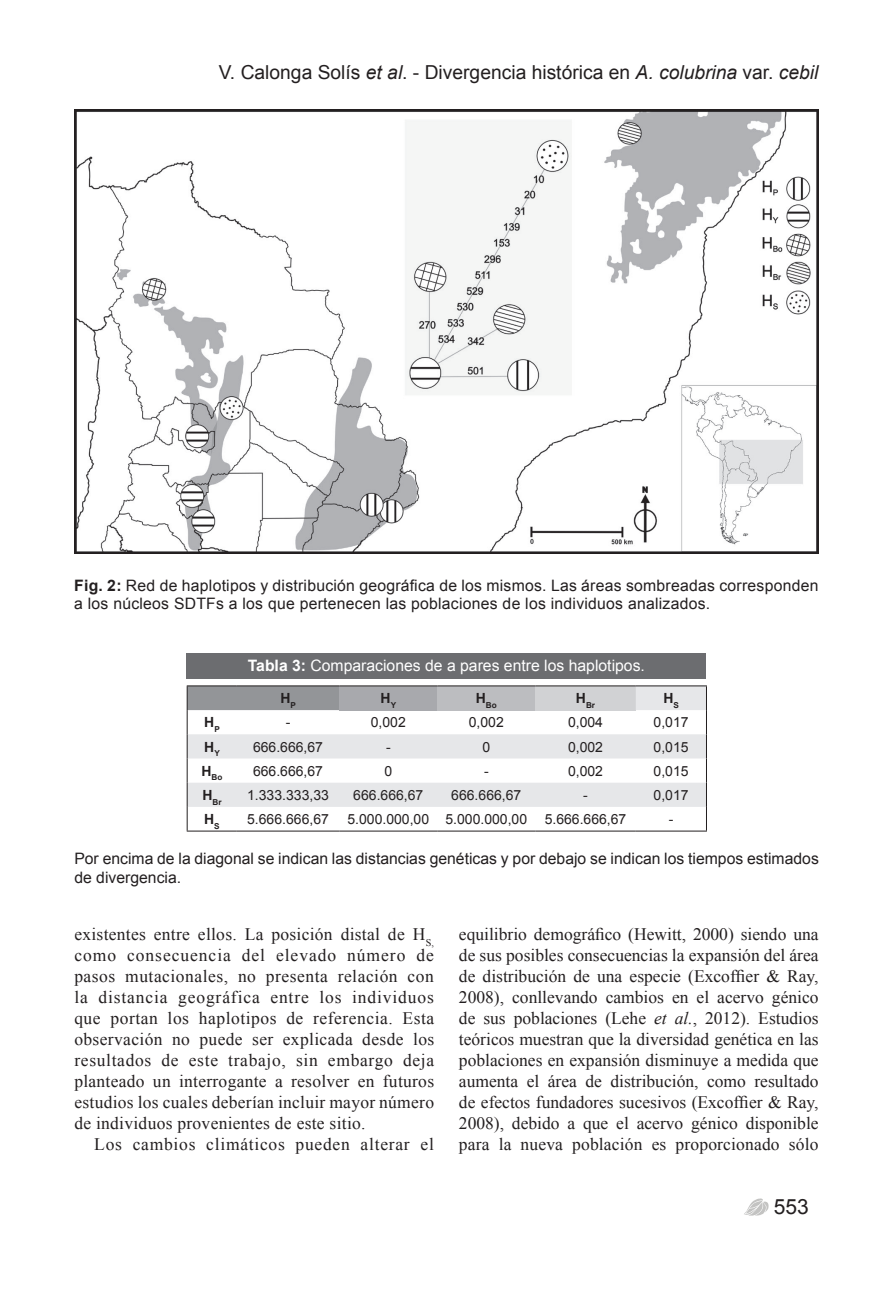
<style>
.page{position:relative;width:893px;height:1290px;background:#fff}
.page>*{position:absolute;margin:0;border:0;box-sizing:border-box;transform-origin:0 0}
.t1{font:21px "Arial";color:#231f20}
.t2{font:19.25px "Arial";color:#231f20}
.Texto_General{font:17.5px/21px "Times New Roman";letter-spacing:.015em;color:#231f20;text-align:justify}
.Texto_General-2{font:17.5px "Times New Roman";letter-spacing:.04em;color:#231f20}
.Leyenda_de_Figura{font:15.75px/18.9px "Arial";letter-spacing:.015em;color:#231f20}
.Leyenda_de_Tabla{font:15.75px/18.9px "Arial";color:#231f20}
.Titulo_de_Tabla{font:15.75px "Arial";color:#fff}
.TextoTabla{font:14px "Arial";color:#231f20}
.TextoTabla-2{font:700 14px "Arial";color:#231f20}
.TextoTabla-3{font:700 8.22px "Arial";color:#231f20}
.s1{font-style:italic}
.s2{font-weight:700}
</style>
<div class="page">
<svg style="left:744px;top:1198px;width:24px;height:17px"></svg>
<img style="left:74px;top:110px;width:745px;height:443px">
<div style="left:187px;top:653px;width:519px;height:25px;background:#6c6d70"></div>
<svg style="left:339px;top:686px;width:367px;height:121px"></svg>
<hr style="left:187px;top:685px;width:50px;height:1px;background:#231f20">
<hr style="left:237px;top:685px;width:102px;height:1px;background:#231f20">
<hr style="left:339px;top:685px;width:98px;height:1px;background:#231f20">
<hr style="left:437px;top:685px;width:98px;height:1px;background:#231f20">
<hr style="left:535px;top:685px;width:101px;height:1px;background:#231f20">
<hr style="left:636px;top:685px;width:71px;height:1px;background:#231f20">
<svg style="left:187px;top:686px;width:152px;height:145px"></svg>
<svg style="left:706px;top:686px;width:1px;height:145px"></svg>
<hr style="left:187px;top:831px;width:50px;height:1px;background:#231f20">
<hr style="left:237px;top:831px;width:102px;height:1px;background:#231f20">
<hr style="left:339px;top:831px;width:98px;height:1px;background:#231f20">
<hr style="left:437px;top:831px;width:98px;height:1px;background:#231f20">
<hr style="left:535px;top:831px;width:101px;height:1px;background:#231f20">
<hr style="left:636px;top:831px;width:71px;height:1px;background:#231f20">
<p class="t2" style="left:219px;top:59px;width:601px">V. Calonga Solís <span class="s1">et al</span>. - Divergencia histórica en <span class="s1">A. colubrina</span> var. <span class="s1">cebil</span></p>
<p class="Leyenda_de_Figura" style="left:74px;top:576px;width:746px"><span class="s2">Fig. 2:</span> Red de haplotipos y distribución geográfica de los mismos. Las áreas sombreadas corresponden a los núcleos SDTFs a los que pertenecen las poblaciones de los individuos analizados.</p>
<p class="Titulo_de_Tabla" style="left:248px;top:656px;width:399px"><span class="s2">Tabla 3:</span> Comparaciones de a pares entre los haplotipos.</p>
<p class="TextoTabla-2" style="left:280px;top:689px;width:17px">H<sub>P</sub></p>
<p class="TextoTabla-2" style="left:381px;top:689px;width:17px">H<sub>Y</sub></p>
<p class="TextoTabla-3" style="left:476px;top:699px;width:22px"><sup>H</sup>Bo</p>
<p class="TextoTabla-3" style="left:576px;top:699px;width:21px"><sup>H</sup>Br</p>
<p class="TextoTabla-2" style="left:663px;top:689px;width:17px">H<sub>S</sub></p>
<p class="TextoTabla-2" style="left:204px;top:713px;width:17px">H<sub>P</sub></p>
<p class="TextoTabla" style="left:286px;top:713px;width:6px">-</p>
<p class="TextoTabla" style="left:371px;top:713px;width:37px">0,002</p>
<p class="TextoTabla" style="left:469px;top:713px;width:37px">0,002</p>
<p class="TextoTabla" style="left:568px;top:713px;width:37px">0,004</p>
<p class="TextoTabla" style="left:654px;top:713px;width:37px">0,017</p>
<p class="TextoTabla-2" style="left:204px;top:737px;width:17px">H<sub>Y</sub></p>
<p class="TextoTabla" style="left:253px;top:737px;width:72px">666.666,67</p>
<p class="TextoTabla" style="left:386px;top:737px;width:6px">-</p>
<p class="TextoTabla" style="left:482px;top:737px;width:9px">0</p>
<p class="TextoTabla" style="left:568px;top:737px;width:37px">0,002</p>
<p class="TextoTabla" style="left:654px;top:737px;width:37px">0,015</p>
<p class="TextoTabla-3" style="left:201px;top:772px;width:22px"><sup>H</sup>Bo</p>
<p class="TextoTabla" style="left:253px;top:761px;width:72px">666.666,67</p>
<p class="TextoTabla" style="left:384px;top:761px;width:9px">0</p>
<p class="TextoTabla" style="left:484px;top:761px;width:6px">-</p>
<p class="TextoTabla" style="left:568px;top:761px;width:37px">0,002</p>
<p class="TextoTabla" style="left:654px;top:761px;width:37px">0,015</p>
<p class="TextoTabla-3" style="left:202px;top:796px;width:21px"><sup>H</sup>Br</p>
<p class="TextoTabla" style="left:247px;top:786px;width:83px">1.333.333,33</p>
<p class="TextoTabla" style="left:353px;top:786px;width:72px">666.666,67</p>
<p class="TextoTabla" style="left:451px;top:786px;width:72px">666.666,67</p>
<p class="TextoTabla" style="left:583px;top:786px;width:6px">-</p>
<p class="TextoTabla" style="left:654px;top:786px;width:37px">0,017</p>
<p class="TextoTabla-2" style="left:204px;top:810px;width:17px">H<sub>S</sub></p>
<p class="TextoTabla" style="left:247px;top:810px;width:83px">5.666.666,67</p>
<p class="TextoTabla" style="left:347px;top:810px;width:83px">5.000.000,00</p>
<p class="TextoTabla" style="left:445px;top:810px;width:83px">5.000.000,00</p>
<p class="TextoTabla" style="left:545px;top:810px;width:83px">5.666.666,67</p>
<p class="TextoTabla" style="left:669px;top:810px;width:6px">-</p>
<p class="Leyenda_de_Tabla" style="left:74px;top:849px;width:746px">Por encima de la diagonal se indican las distancias genéticas y por debajo se indican los tiempos estimados de divergencia.</p>
<p class="Texto_General" style="left:74px;top:923px;width:361px">existentes entre ellos. La posición distal de H<sub>S, </sub>como consecuencia del elevado número de pasos mutacionales, no presenta relación con la distancia geográfica entre los individuos que portan los haplotipos de referencia. Esta observación no puede ser explicada desde los resultados de este trabajo, sin embargo deja planteado un interrogante a resolver en futuros estudios los cuales deberían incluir mayor número de individuos provenientes de este sitio.</p>
<p class="Texto_General-2" style="left:94px;top:1132px;width:341px">Los cambios climáticos pueden alterar el</p>
<p class="Texto_General" style="left:459px;top:923px;width:361px">equilibrio demográfico (Hewitt, 2000) siendo una de sus posibles consecuencias la expansión del área de distribución de una especie (Excoffier &amp; Ray, 2008), conllevando cambios en el acervo génico de sus poblaciones (Lehe <span class="s1">et al.</span>, 2012). Estudios teóricos muestran que la diversidad genética en las poblaciones en expansión disminuye a medida que aumenta el área de distribución, como resultado de efectos fundadores sucesivos (Excoffier &amp; Ray, 2008), debido a que el acervo génico disponible para la nueva población es proporcionado sólo</p>
<p class="t1" style="left:774px;top:1192px;width:37px">553</p>
</div>
